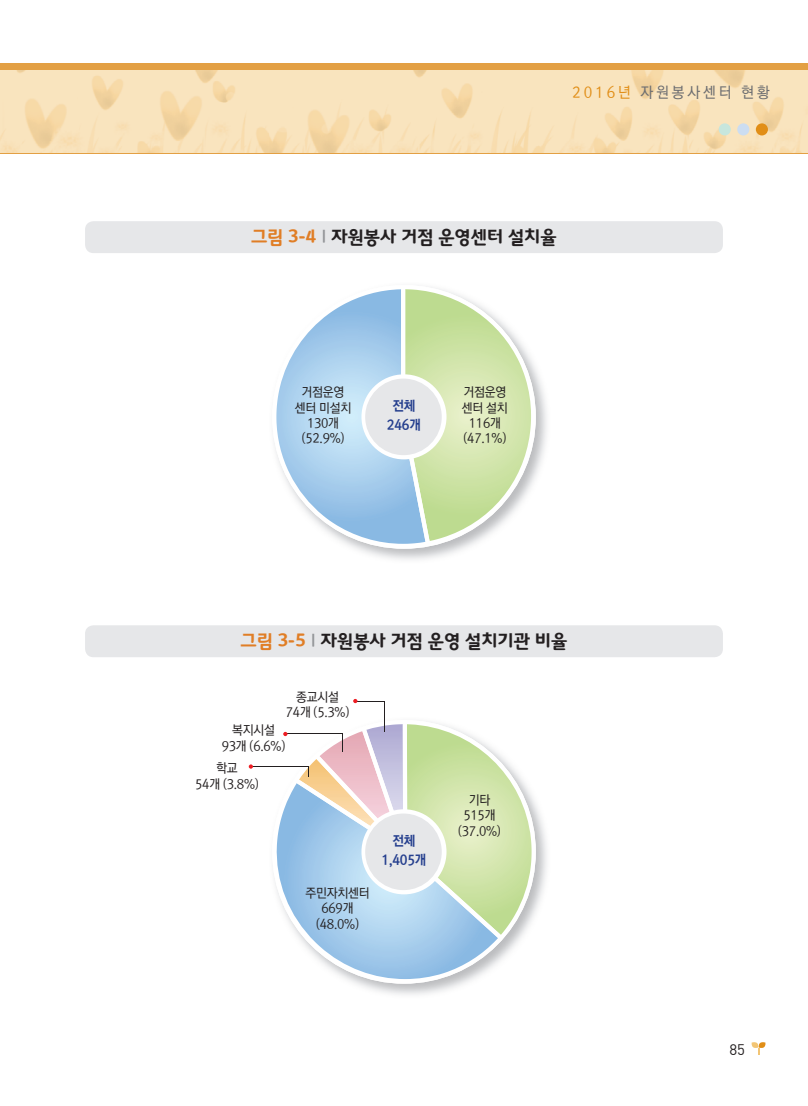
<style>
.page{position:relative;width:808px;height:1106px;background:#fff}
.page>*{position:absolute;margin:0;border:0;box-sizing:border-box;transform-origin:0 0}
.t1{font:700 18px "Moebius Korea";color:#231f20}
.t2{font:15px "Rix Go M";letter-spacing:.2em;color:#6c6d70;scale:.95 1}
.t3{font:15px "Dinreg";color:#231f20}
.t4{font:13.5px/19.2px "Rix Go EB";letter-spacing:-.02em;color:#253f8e;text-align:center;scale:.95 1}
.t5{font:12.75px/15.3px "Rix Go M";letter-spacing:-.02em;color:#231f20;text-align:center;scale:.95 1}
.s1{color:#e18e17}
.s2{color:#e07e26}
.s3{font-weight:400;color:#939598}
</style>
<div class="page">
<img style="left:0;top:70px;width:808px;height:83px">
<div style="left:719px;top:123px;width:12px;height:12px;background:#c7e6dd;border-radius:50%"></div>
<div style="left:737px;top:123px;width:12px;height:12px;background:#ccddf1;border-radius:50%"></div>
<div style="left:756px;top:123px;width:12px;height:12px;background:#e18e17;border-radius:50%"></div>
<div style="left:0;top:64px;width:808px;height:6px;background:#e3a044"></div>
<svg style="left:751px;top:1042px;width:15px;height:13px"></svg>
<hr style="left:0;top:153px;width:808px;height:1px;background:#e3a044">
<div style="left:85px;top:221px;width:638px;height:32px;background:#e6e7e9;border-radius:9px"></div>
<div style="left:85px;top:625px;width:638px;height:32px;background:#e6e7e9;border-radius:9px"></div>
<img style="left:274px;top:722px;width:273px;height:273px">
<svg style="left:272px;top:720px;width:264px;height:263px"></svg>
<img style="left:274px;top:287px;width:273px;height:273px">
<svg style="left:272px;top:285px;width:264px;height:264px;background:#aed1ee"></svg>
<svg style="left:280px;top:808px;width:4px;height:17px"></svg>
<svg style="left:279px;top:305px;width:63px;height:84px"></svg>
<svg style="left:401px;top:289px;width:130px;height:253px"></svg>
<div style="left:361px;top:374px;width:85px;height:85px;background:#fff;border-radius:50%"></div>
<div style="left:365px;top:378px;width:77px;height:77px;background:#e6e7e9;border-radius:50%"></div>
<hr style="left:285px;top:733px;width:57px;height:1px;background:#231f20">
<hr style="left:251px;top:766px;width:57px;height:1px;background:#231f20">
<hr style="left:384px;top:701px;width:1px;height:31px;background:#231f20">
<svg style="left:297px;top:724px;width:234px;height:214px"></svg>
<svg style="left:353px;top:699px;width:31px;height:4px"></svg>
<svg style="left:283px;top:732px;width:4px;height:4px"></svg>
<svg style="left:249px;top:764px;width:4px;height:4px"></svg>
<p class="t2" style="left:572px;top:84px;width:209px"><span class="s1">2016년</span> 자원봉사센터 현황</p>
<h1 class="t1" style="left:251px;top:226px;width:307px"><span class="s2">그림 3-4</span> <span class="s3">I</span> 자원봉사 거점 운영센터 설치율</h1>
<p class="t5" style="left:295px;top:384px;width:61px">거점운영 센터 미설치<br>130개 (52.9%)</p>
<p class="t4" style="left:387px;top:396px;width:37px">전체<br>246개</p>
<p class="t5" style="left:462px;top:384px;width:50px">거점운영 센터 설치<br>116개 (47.1%)</p>
<h1 class="t1" style="left:240px;top:630px;width:328px"><span class="s2">그림 3-5</span> <span class="s3">I</span> 자원봉사 거점 운영 설치기관 비율</h1>
<p class="t5" style="left:286px;top:689px;width:68px">종교시설<br>74개 (5.3%)</p>
<p class="t5" style="left:222px;top:722px;width:68px">복지시설<br>93개 (6.6%)</p>
<p class="t5" style="left:195px;top:760px;width:68px">학교<br>54개 (3.8%)</p>
<p class="t5" style="left:305px;top:885px;width:69px">주민자치센터<br>669개 (48.0%)</p>
<p class="t4" style="left:381px;top:830px;width:49px">전체<br>1,405개</p>
<p class="t5" style="left:458px;top:792px;width:47px">기타<br>515개 (37.0%)</p>
<p class="t3" style="left:729px;top:1040px;width:17px">85</p>
</div>
